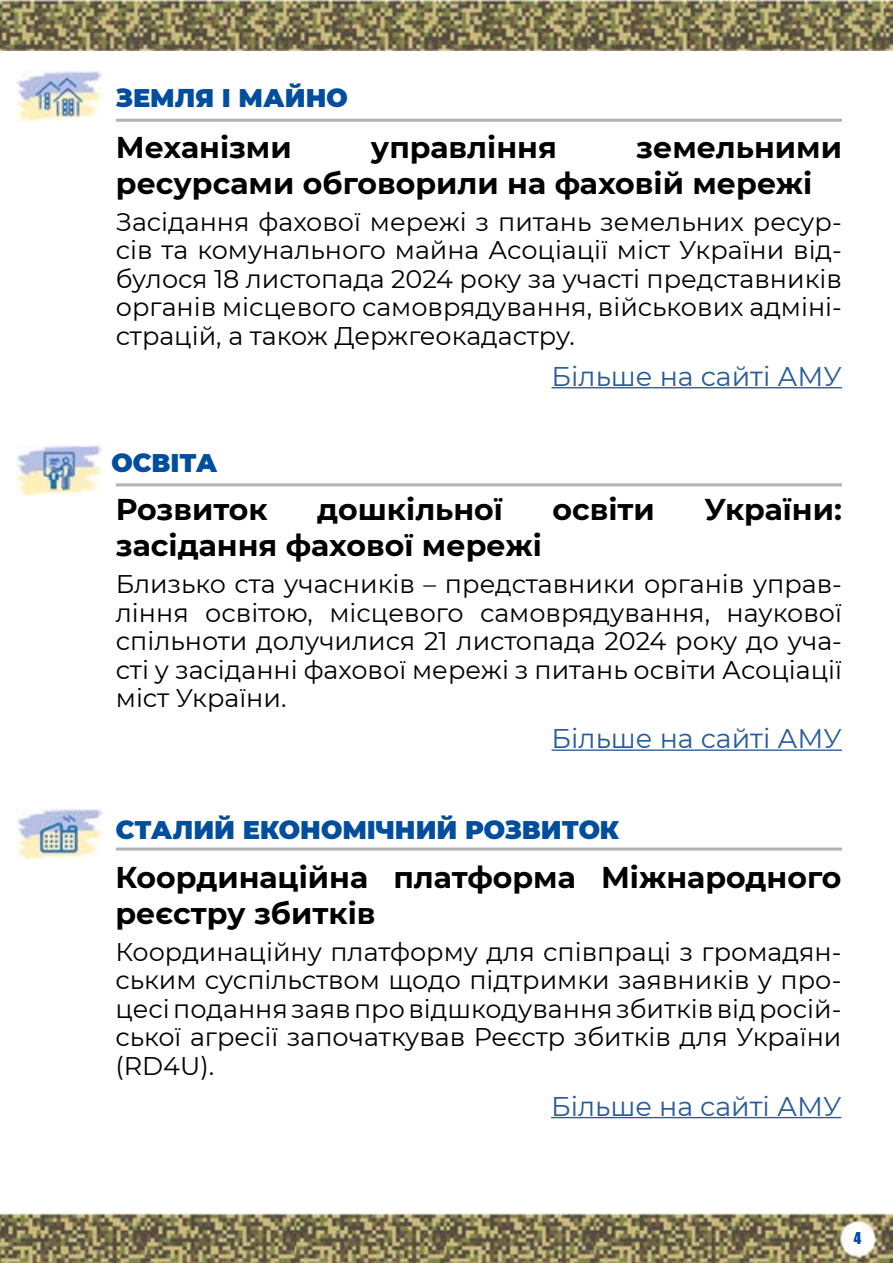
<style>
.page{position:relative;width:893px;height:1263px;background:#fff}
.page>*{position:absolute;margin:0;border:0;box-sizing:border-box;transform-origin:0 0}
.t1{font:700 30px/36px "Montserrat";color:#000}
.t2{font:27px "Montserrat";color:#275b9b}
.t3{font:25.5px/28.5px "Montserrat";color:#000;text-align:justify}
.t4{font:900 25.5px "Montserrat";color:#004e9d}
.t5{font:15px "Impact";color:#004e9d}
</style>
<div class="page">
<img style="left:0;top:0;width:893px;height:50px">
<img style="left:0;top:1213px;width:893px;height:50px">
<img style="left:17px;top:444px;width:85px;height:51px">
<hr style="left:116px;top:483px;width:726px;height:3px;background:#b3b2b2">
<hr style="left:552px;top:749px;width:290px;height:2px;background:#275b9b">
<img style="left:17px;top:70px;width:85px;height:51px">
<hr style="left:116px;top:119px;width:726px;height:3px;background:#b3b2b2">
<hr style="left:552px;top:387px;width:290px;height:1px;background:#275b9b">
<img style="left:17px;top:808px;width:84px;height:51px">
<hr style="left:116px;top:847px;width:726px;height:3px;background:#b3b2b2">
<hr style="left:551px;top:1117px;width:290px;height:1px;background:#275b9b">
<p class="t4" style="left:116px;top:79px;width:233px">ЗЕМЛЯ І МАЙНО</p>
<p class="t1" style="left:116px;top:128px;width:177px">Механізми</p>
<p class="t1" style="left:371px;top:128px;width:187px">управління</p>
<p class="t1" style="left:116px;top:128px;width:728px;text-indent:520px">земельними ресурсами обговорили на фаховій мережі</p>
<p class="t3" style="left:116px;top:207px;width:728px">Засідання фахової мережі з питань земельних ресур&shy;сів та комунального майна Асоціації міст України від&shy;булося 18 листопада 2024 року за участі представників органів місцевого самоврядування, військових адміні&shy;страцій, а також Держгеокадастру.</p>
<p class="t2" style="left:552px;top:358px;width:292px">Більше на сайті АМУ</p>
<p class="t4" style="left:111px;top:444px;width:108px">ОСВІТА</p>
<p class="t1" style="left:116px;top:490px;width:153px">Розвиток</p>
<p class="t1" style="left:317px;top:490px;width:187px">дошкільної</p>
<p class="t1" style="left:552px;top:490px;width:104px">освіти</p>
<p class="t1" style="left:704px;top:490px;width:139px">України:</p>
<p class="t1" style="left:116px;top:526px;width:427px">засідання фахової мережі</p>
<p class="t3" style="left:116px;top:569px;width:728px">Близько ста учасників – представники органів управ&shy;ління освітою, місцевого самоврядування, наукової спільноти долучилися 21 листопада 2024 року до уча&shy;сті у засіданні фахової мережі з питань освіти Асоціації міст України.</p>
<p class="t2" style="left:552px;top:720px;width:292px">Більше на сайті АМУ</p>
<p class="t4" style="left:116px;top:811px;width:505px">СТАЛИЙ ЕКОНОМІЧНИЙ РОЗВИТОК</p>
<p class="t1" style="left:115px;top:857px;width:728px">Координаційна платформа Міжнародного реєстру збитків</p>
<p class="t3" style="left:115px;top:936px;width:728px">Координаційну платформу для співпраці з громадян&shy;ським суспільством щодо підтримки заявників у про&shy;цесі подання заяв про відшкодування збитків від росій&shy;ської агресії започаткував Реєстр збитків для України (RD4U).</p>
<p class="t2" style="left:551px;top:1087px;width:292px">Більше на сайті АМУ</p>
<p class="t5" style="left:854px;top:1226px;width:9px">4</p>
</div>
